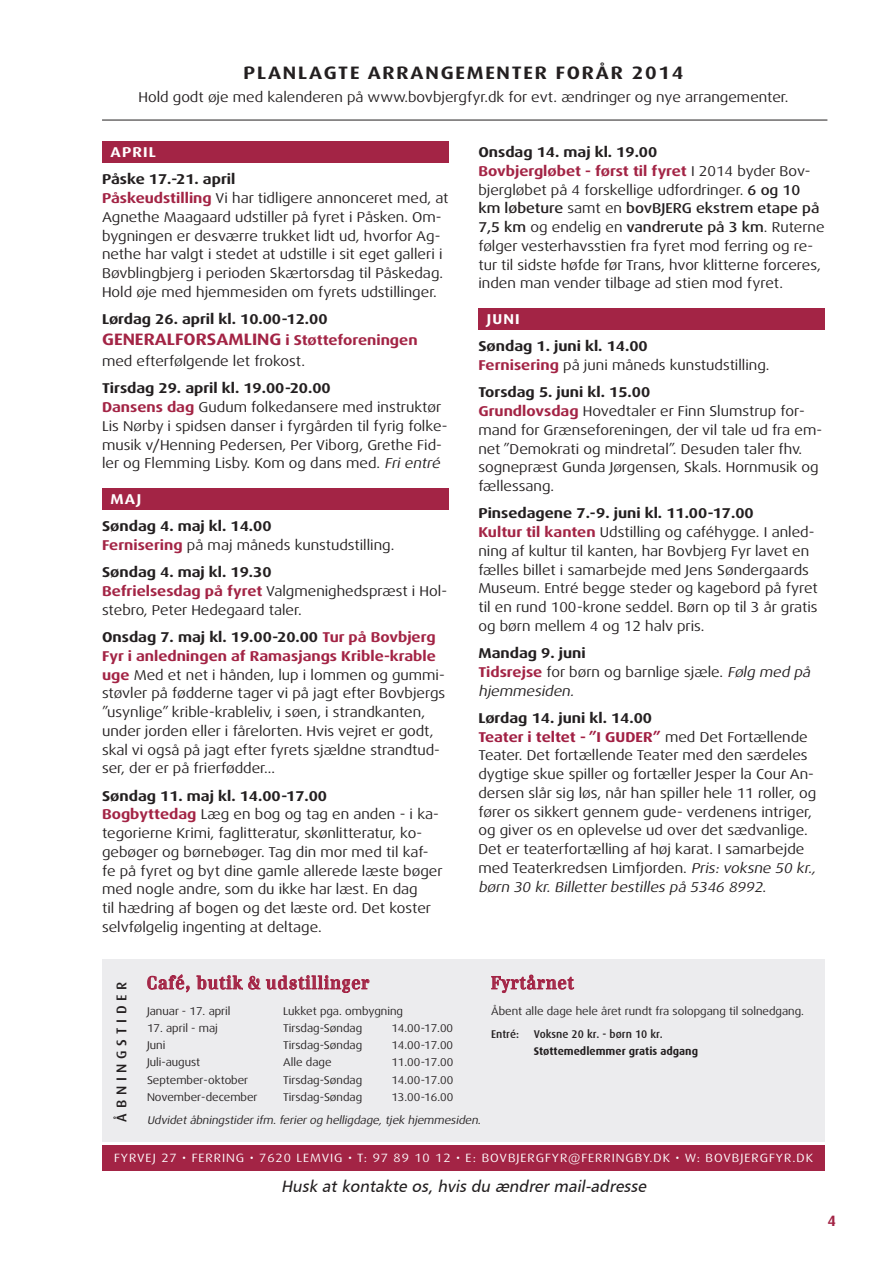
<style>
.page{position:relative;width:893px;height:1263px;background:#fff}
.page>*{position:absolute;margin:0;border:0;box-sizing:border-box;transform-origin:0 0}
.t1{font:700 expanded 18px "Dax OT";letter-spacing:.1em;color:#231f20}
.t2{font:italic 16.5px "Humanist 777 BT Roman B";color:#231f20}
.t3{font:700 expanded 16.5px "Dax OT";color:#a32445}
.t4{font:700 16.5px "Danubia";letter-spacing:.05em;color:#a32445}
.t5{font:700 15px "Dax";color:#a32445}
.t6{font:expanded 14.25px/18.8px "Dax OT";color:#231f20}
.t7{font:700 expanded 14.25px "Dax OT";color:#231f20}
.t8{font:700 expanded 14.25px "Dax OT";letter-spacing:.08em;color:#fff}
.t9{font:500 14.25px "Dax";letter-spacing:.33em;color:#231f20}
.t10{font:expanded 12px "Dax OT";letter-spacing:.08em;color:#fff}
.t11{font:expanded 11.25px "Dax OT";color:#231f20}
.t12{font:italic expanded 11.25px "Dax OT";color:#231f20}
.t13{font:500 11.25px "Dax";color:#231f20}
.t14{font:700 11.25px "Dax";color:#231f20}
.s1{font-weight:700}
.s2{font-weight:700;color:#a32445}
.s3{font-size:14.25px}
.s4{font-style:italic}
.s5{font-weight:500}
.s6{font-weight:700;color:#a11f43}
</style>
<div class="page">
<div style="left:102px;top:142px;width:347px;height:21px;background:#a32445"></div>
<div style="left:102px;top:488px;width:347px;height:22px;background:#a32445"></div>
<div style="left:478px;top:308px;width:347px;height:21px;background:#a32445"></div>
<div style="left:102px;top:959px;width:723px;height:182px;background:#ececee"></div>
<svg style="left:147px;top:974px;width:43px;height:18px"></svg>
<svg style="left:196px;top:975px;width:64px;height:14px"></svg>
<svg style="left:266px;top:975px;width:103px;height:18px"></svg>
<svg style="left:491px;top:975px;width:83px;height:18px"></svg>
<div style="left:102px;top:1145px;width:723px;height:25px;background:#a32445"></div>
<hr style="left:102px;top:120px;width:725px;height:1px;background:#231f20">
<p class="t1" style="left:243px;top:61px;width:441px">PLANLAGTE ARRANGEMENTER FORÅR 2014</p>
<p class="t6" style="left:138px;top:88px;width:652px">Hold godt øje med kalenderen på www.bovbjergfyr.dk for evt. ændringer og nye arrangementer.</p>
<p class="t8" style="left:111px;top:143px;width:47px">APRIL</p>
<p class="t6" style="left:102px;top:170px;width:348px"><span class="s1">Påske 17.-21. april<br></span><span class="s2">Påskeudstilling</span> Vi har tidligere annonceret med, at Agnethe Maagaard udstiller på fyret i Påsken. Om&shy;bygningen er desværre trukket lidt ud, hvorfor Ag&shy;nethe har valgt i stedet at udstille i sit eget galleri i Bøvblingbjerg i perioden Skærtorsdag til Påskedag.<br>Hold øje med hjemmesiden om fyrets udstillinger.</p>
<p class="t7" style="left:102px;top:310px;width:227px">Lørdag 26. april kl. 10.00-12.00</p>
<p class="t3" style="left:102px;top:329px;width:317px">GENERALFORSAMLING <span class="s3">i Støtteforeningen</span></p>
<p class="t6" style="left:102px;top:352px;width:205px">med efterfølgende let frokost.</p>
<p class="t6" style="left:102px;top:379px;width:347px"><span class="s1">Tirsdag 29. april kl. 19.00-20.00<br></span><span class="s2">Dansens dag</span> Gudum folkedansere med instruktør Lis Nørby i spidsen danser i fyrgården til fyrig folke&shy;musik v/Henning Pedersen, Per Viborg, Grethe Fid&shy;ler og Flemming Lisby. Kom og dans med. <span class="s4">Fri entré</span></p>
<p class="t8" style="left:111px;top:490px;width:32px">MAJ</p>
<p class="t6" style="left:102px;top:517px;width:294px"><span class="s1">Søndag 4. maj kl. 14.00<br></span><span class="s2">Fernisering</span> på maj måneds kunstudstilling.</p>
<p class="t6" style="left:102px;top:563px;width:346px"><span class="s1">Søndag 4. maj kl. 19.30<br></span><span class="s2">Befrielsesdag på fyret</span> Valgmenighedspræst i Hol&shy;stebro, Peter Hedegaard taler.</p>
<p class="t6" style="left:102px;top:628px;width:345px"><span class="s1">Onsdag 7. maj kl. 19.00-20.00</span> <span class="s2">Tur på Bovbjerg Fyr i anledningen af Ramasjangs Krible-krable uge</span> Med et net i hånden, lup i lommen og gummi&shy;støvler på fødderne tager vi på jagt efter Bovbjergs ”usynlige” krible-krableliv, i søen, i strandkanten, under jorden eller i fårelorten. Hvis vejret er godt, skal vi også på jagt efter fyrets sjældne strandtud&shy;ser, der er på frierfødder…</p>
<p class="t6" style="left:102px;top:786px;width:342px"><span class="s1">Søndag 11. maj kl. 14.00-17.00<br></span><span class="s2">Bogbyttedag</span> Læg en bog og tag en anden - i ka&shy;tegorierne Krimi, faglitteratur, skønlitteratur, ko&shy;gebøger og børnebøger. Tag din mor med til kaf&shy;fe på fyret og byt dine gamle allerede læste bøger med nogle andre, som du ikke har læst. En dag<br>til hædring af bogen og det læste ord. Det koster selvfølgelig ingenting at deltage.</p>
<p class="t6" style="left:478px;top:143px;width:348px"><span class="s1">Onsdag 14. maj kl. 19.00<br></span><span class="s2">Bovbjergløbet - først til fyret</span> I 2014 byder Bov&shy;bjergløbet på 4 forskellige udfordringer. <span class="s5">6 og 10 km løbeture</span> samt en <span class="s5">bovBJERG ekstrem etape på 7,5 km</span> og endelig en <span class="s5">vandrerute på 3 km</span>. Ruterne følger vesterhavsstien fra fyret mod ferring og re&shy;tur til sidste høfde før Trans, hvor klitterne forceres, inden man vender tilbage ad stien mod fyret.</p>
<p class="t8" style="left:487px;top:310px;width:34px">JUNI</p>
<p class="t6" style="left:478px;top:337px;width:293px"><span class="s1">Søndag 1. juni kl. 14.00<br></span><span class="s2">Fernisering</span> på juni måneds kunstudstilling.</p>
<p class="t6" style="left:478px;top:383px;width:345px"><span class="s1">Torsdag 5. juni kl. 15.00<br></span><span class="s2">Grundlovsdag</span> Hovedtaler er Finn Slumstrup for&shy;mand for Grænseforeningen, der vil tale ud fra em&shy;net ”Demokrati og mindretal”. Desuden taler fhv. sognepræst Gunda Jørgensen, Skals. Hornmusik og fællessang.</p>
<p class="t6" style="left:478px;top:504px;width:341px"><span class="s1">Pinsedagene 7.-9. juni kl. 11.00-17.00<br></span><span class="s2">Kultur til kanten</span> Udstilling og caféhygge. I anled&shy;ning af kultur til kanten, har Bovbjerg Fyr lavet en fælles billet i samarbejde med Jens Søndergaards Museum. Entré begge steder og kagebord på fyret til en rund 100-krone seddel. Børn op til 3 år gratis og børn mellem 4 og 12 halv pris.</p>
<p class="t6" style="left:478px;top:644px;width:337px"><span class="s1">Mandag 9. juni<br></span><span class="s2">Tidsrejse</span> for børn og barnlige sjæle. <span class="s4">Følg med på hjemmesiden.</span></p>
<p class="t6" style="left:478px;top:709px;width:342px"><span class="s1">Lørdag 14. juni kl. 14.00<br></span><span class="s6">Teater i teltet - ”I GUDER”</span> med Det Fortællende Teater. Det fortællende Teater med den særdeles dygtige skue spiller og fortæller Jesper la Cour An&shy;dersen slår sig løs, når han spiller hele 11 roller, og fører os sikkert gennem gude- verdenens intriger, og giver os en oplevelse ud over det sædvanlige.<br>Det er teaterfortælling af høj karat. I samarbejde med Teaterkredsen Limfjorden. <span class="s4">Pris:voksne 50 kr., børn 30 kr. Billetterbestilles på 5346 8992</span>.</p>
<p class="t9" style="left:114px;top:1121px;width:141px;rotate:-90deg">ÅBNINGSTIDER</p>
<p class="t4" style="left:147px;top:972px;width:224px">Café, butik &amp; udstillinger</p>
<p class="t11" style="left:147px;top:1004px;width:85px">Januar - 17. april</p>
<p class="t11" style="left:283px;top:1004px;width:121px">Lukket pga. ombygning</p>
<p class="t11" style="left:147px;top:1021px;width:72px">17. april - maj</p>
<p class="t11" style="left:283px;top:1021px;width:81px">Tirsdag-Søndag</p>
<p class="t11" style="left:391px;top:1021px;width:63px">14.00-17.00</p>
<p class="t11" style="left:147px;top:1038px;width:20px">Juni</p>
<p class="t11" style="left:283px;top:1038px;width:81px">Tirsdag-Søndag</p>
<p class="t11" style="left:391px;top:1038px;width:63px">14.00-17.00</p>
<p class="t11" style="left:147px;top:1055px;width:55px">Juli-august</p>
<p class="t11" style="left:283px;top:1055px;width:50px">Alle dage</p>
<p class="t11" style="left:391px;top:1055px;width:63px">11.00-17.00</p>
<p class="t11" style="left:147px;top:1073px;width:103px">September-oktober</p>
<p class="t11" style="left:283px;top:1073px;width:81px">Tirsdag-Søndag</p>
<p class="t11" style="left:391px;top:1073px;width:63px">14.00-17.00</p>
<p class="t11" style="left:147px;top:1090px;width:112px">November-december</p>
<p class="t11" style="left:283px;top:1090px;width:81px">Tirsdag-Søndag</p>
<p class="t11" style="left:391px;top:1090px;width:63px">13.00-16.00</p>
<p class="t12" style="left:147px;top:1113px;width:338px">Udvidet åbningstiderifm. ferierog helligdage, tjek hjemmesiden.</p>
<p class="t4" style="left:491px;top:972px;width:84px">Fyrtårnet</p>
<p class="t11" style="left:491px;top:1004px;width:314px">Åbent alle dage hele året rundt fra solopgang til solnedgang.</p>
<p class="t13" style="left:491px;top:1028px;width:30px">Entré:</p>
<p class="t13" style="left:534px;top:1028px;width:131px">Voksne 20 kr. - børn 10 kr.</p>
<p class="t14" style="left:534px;top:1044px;width:166px">Støttemedlemmer gratis adgang</p>
<p class="t10" style="left:114px;top:1150px;width:700px">FYRVEJ 27 • FERRING • 7620 LEMVIG • T: 97 89 10 12 • E: BOVBJERGFYR@FERRINGBY.DK • W: BOVBJERGFYR.DK</p>
<p class="t2" style="left:281px;top:1175px;width:370px">Husk at kontakte os, hvis du ændrer mail-adresse</p>
<p class="t5" style="left:827px;top:1212px;width:10px">4</p>
</div>
